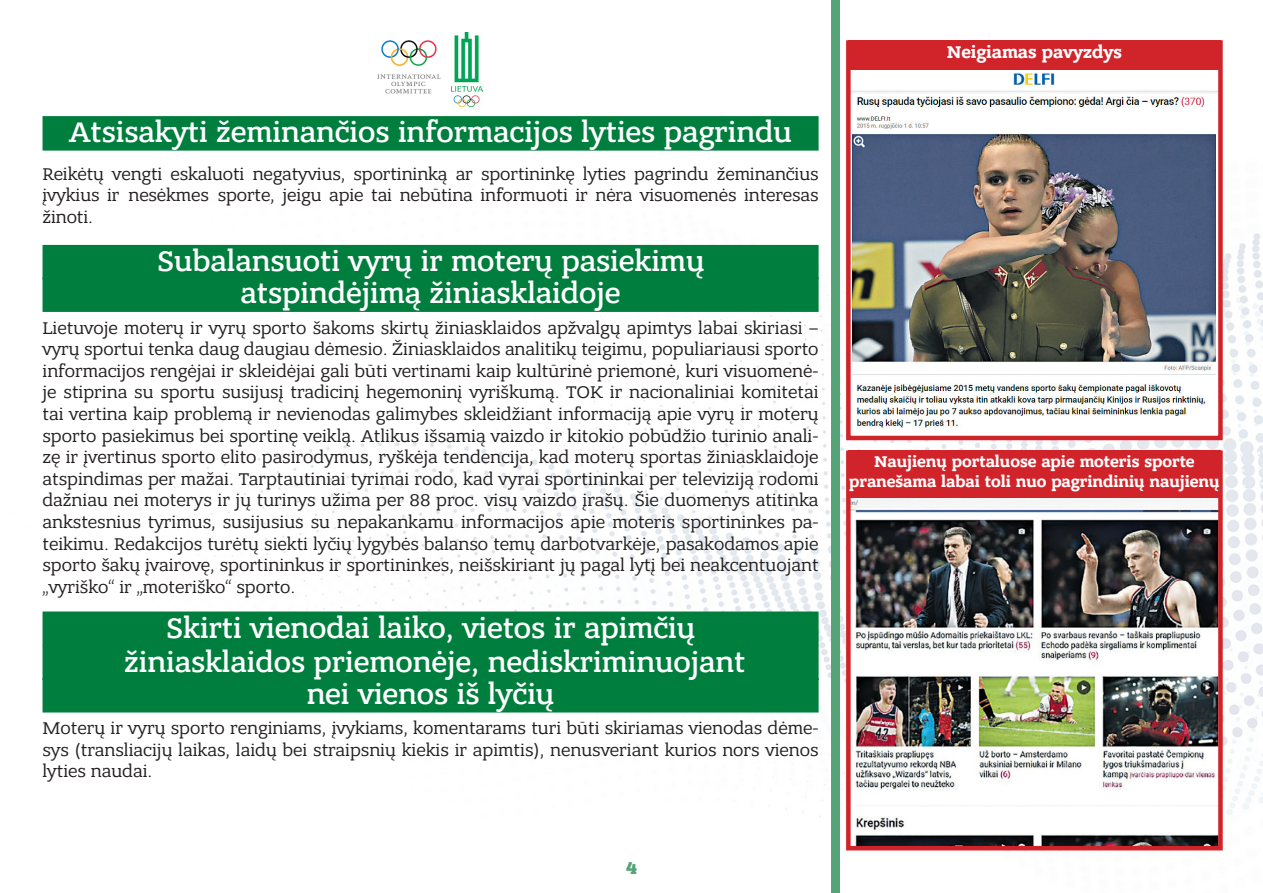
<style>
.page{position:relative;width:1263px;height:893px;background:#fff}
.page>*{position:absolute;margin:0;border:0;box-sizing:border-box;transform-origin:0 0}
.skyrelis{font:500 30px "Bandera Pro";color:#fff}
.pirma_pstr{font:18px/21.6px "Bandera Pro";color:#231f20;text-align:justify}
.gmail-msolistparagra{font:18px/21.6px "Bandera Pro";letter-spacing:-.005em;color:#231f20;text-align:justify}
.pirma_pstr-2{font:700 18px "Bandera Pro";color:#fff}
.t1{font:800 18px "Bandera Pro";color:#55a477}
.pirma_pstr-3{font:700 16.5px/19.8px "Bandera Pro";color:#fff;text-align:center}
.s1{color:#1e1e1f}
</style>
<div class="page">
<img style="left:42px;top:138px;width:1221px;height:714px">
<div style="left:43px;top:116px;width:776px;height:35px;background:#007e3d"></div>
<div style="left:43px;top:245px;width:776px;height:34px;background:#007e3d"></div>
<div style="left:43px;top:277px;width:776px;height:35px;background:#007e3d"></div>
<div style="left:43px;top:611px;width:776px;height:35px;background:#007e3d"></div>
<div style="left:43px;top:645px;width:776px;height:35px;background:#007e3d"></div>
<div style="left:43px;top:678px;width:776px;height:34px;background:#007e3d"></div>
<div style="left:831px;top:0;width:9px;height:893px;background:#55a477"></div>
<img style="left:851px;top:69px;width:367px;height:366px">
<div style="left:846px;top:40px;width:377px;height:400px;border:4px solid #d1232a"></div>
<img style="left:851px;top:497px;width:367px;height:348px">
<div style="left:846px;top:450px;width:377px;height:400px;border:4px solid #d1232a"></div>
<div style="left:848px;top:40px;width:372px;height:29px;background:#d1232a"></div>
<div style="left:848px;top:450px;width:372px;height:47px;background:#d1232a"></div>
<img style="left:452px;top:33px;width:30px;height:73px">
<img style="left:377px;top:40px;width:64px;height:54px">
<p class="skyrelis" style="left:69px;top:114px;width:724px">Atsisakyti žeminančios informacijos lyties pagrindu</p>
<p class="gmail-msolistparagra" style="left:43px;top:163px;width:778px">Reikėtų vengti eskaluoti negatyvius, sportininką ar sportininkę lyties pagrindu žeminančius įvykius ir nesėkmes sporte, jeigu apie tai nebūtina informuoti ir nėra visuomenės interesas žinoti<span class="s1">.</span></p>
<p class="skyrelis" style="left:157px;top:242px;width:549px">Subalansuoti vyrų ir moterų pasiekimų</p>
<p class="skyrelis" style="left:241px;top:275px;width:381px">atspindėjimą žiniasklaidoje</p>
<p class="pirma_pstr" style="left:43px;top:317px;width:778px">Lietuvoje moterų ir vyrų sporto šakoms skirtų žiniasklaidos apžvalgų apimtys labai skiriasi – vyrų sportui tenka daug daugiau dėmesio. Žiniasklaidos analitikų teigimu, populiariausi sporto informacijos rengėjai ir skleidėjai gali būti vertinami kaip kultūrinė priemonė, kuri visuomenė&shy;je stiprina su sportu susijusį tradicinį hegemoninį vyriškumą. TOK ir nacionaliniai komitetai tai vertina kaip problemą ir nevienodas galimybes skleidžiant informaciją apie vyrų ir moterų sporto pasiekimus bei sportinę veiklą. Atlikus išsamią vaizdo ir kitokio pobūdžio turinio anali&shy;zę ir įvertinus sporto elito pasirodymus, ryškėja tendencija, kad moterų sportas žiniasklaidoje atspindimas per mažai. Tarptautiniai tyrimai rodo, kad vyrai sportininkai per televiziją rodomi dažniau nei moterys ir jų turinys užima per 88 proc. visų vaizdo įrašų. Šie duomenys atitinka ankstesnius tyrimus, susijusius su nepakankamu informacijos apie moteris sportininkes pa&shy;teikimu. Redakcijos turėtų siekti lyčių lygybės balanso temų darbotvarkėje, pasakodamos apie sporto šakų įvairovę, sportininkus ir sportininkes, neišskiriant jų pagal lytį bei neakcentuojant „vyriško“ ir „moteriško“ sporto.</p>
<p class="skyrelis" style="left:166px;top:609px;width:531px">Skirti vienodai laiko, vietos ir apimčių</p>
<p class="skyrelis" style="left:124px;top:643px;width:623px">žiniasklaidos priemonėje, nediskriminuojant</p>
<p class="skyrelis" style="left:307px;top:676px;width:249px">nei vienos iš lyčių</p>
<p class="pirma_pstr" style="left:43px;top:717px;width:777px">Moterų ir vyrų sporto renginiams, įvykiams, komentarams turi būti skiriamas vienodas dėme&shy;sys (transliacijų laikas, laidų bei straipsnių kiekis ir apimtis), nenusveriant kurios nors vienos lyties naudai.</p>
<p class="pirma_pstr-2" style="left:947px;top:41px;width:177px">Neigiamas pavyzdys</p>
<p class="pirma_pstr-3" style="left:849px;top:452px;width:372px">Naujienų portaluose apie moteris sporte pranešama labai toli nuo pagrindinių naujienų</p>
<p class="t1" style="left:626px;top:857px;width:13px">4</p>
</div>
